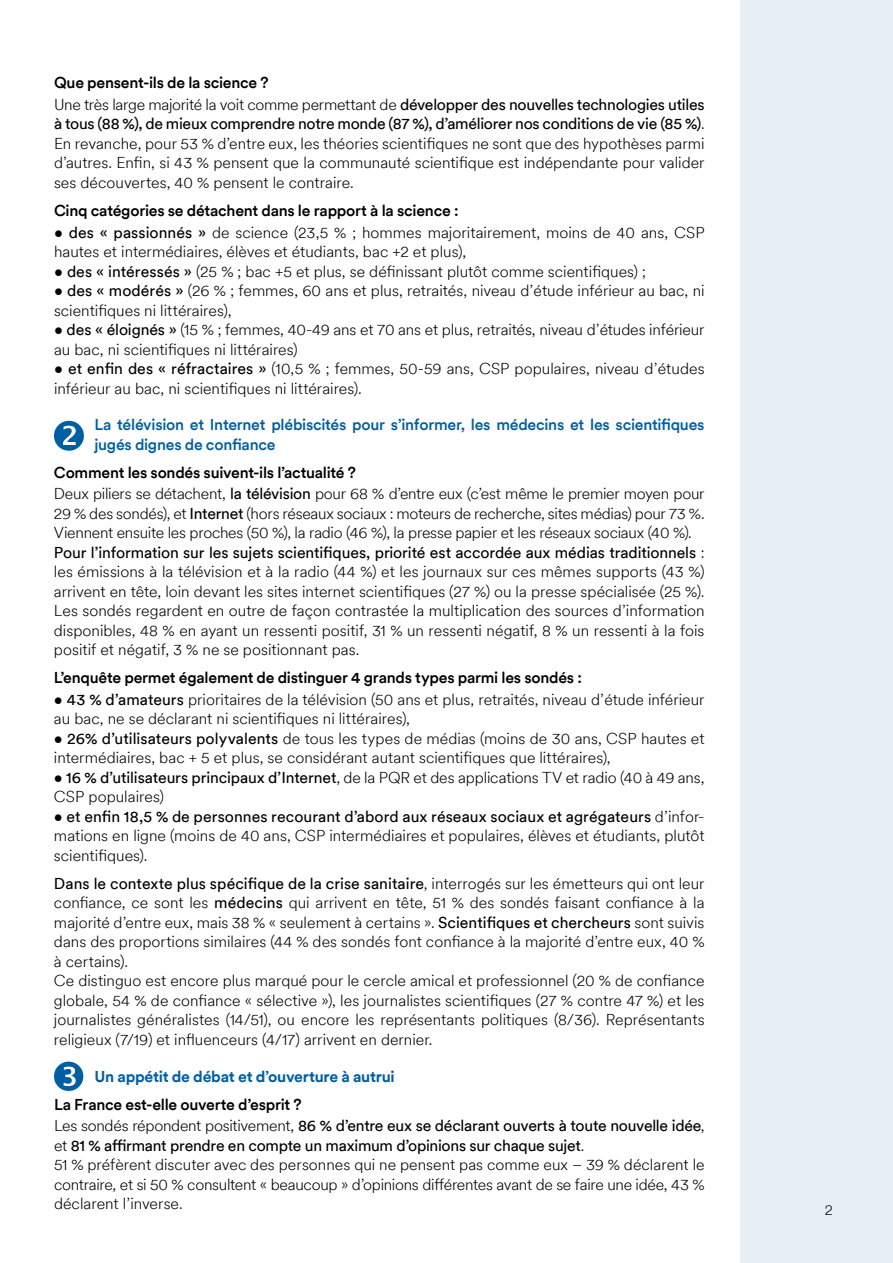
<style>
.page{position:relative;width:893px;height:1263px;background:#fff}
.page>*{position:absolute;margin:0;border:0;box-sizing:border-box;transform-origin:0 0}
.t1{font:300 15.75px/19.5px "CSI Circular TT";color:#000}
.t2{font:15.75px/21.6px "CSI Circular TT";letter-spacing:-.015em;color:#000}
.t3{font:500 15.75px "CSI Circular TT";letter-spacing:-.015em;color:#000}
.t4{font:500 15.75px/19.5px "CSI Circular TT";letter-spacing:-.02em;color:#005fa3}
.t5{font:700 15.75px "CSI Circular TT";letter-spacing:-.015em;color:#005fa3}
.t6{font:300 15px "CSI Circular TT";color:#000}
.s1{font-weight:500}
.s2{font-weight:400}
.s3{font-weight:300}
</style>
<div class="page">
<svg style="left:54px;top:421px;width:30px;height:30px"></svg>
<svg style="left:54px;top:1062px;width:29px;height:29px"></svg>
<div style="left:740px;top:0;width:153px;height:1263px;background:#e6eff5"></div>
<p class="t1" style="left:54px;top:71px;width:652px;line-height:21.6px"><span class="s1">Que pensent-ils de la science ?<br></span>Une très large majorité la voit comme permettant de <span class="s2">développer des nouvelles technologies utiles</span></p>
<p class="t1" style="left:54px;top:114px;width:652px;text-align:justify"><span class="s2">à tous (88 %), de mieux comprendre notre monde (87 %), d’améliorer nos conditions de vie (85 %)</span>.<br>En revanche, pour 53 % d’entre eux, les théories scientifiques ne sont que des hypothèses parmi d’autres. Enfin, si 43 % pensent que la communauté scientifique est indépendante pour valider ses découvertes, 40 % pensent le contraire.</p>
<p class="t3" style="left:54px;top:200px;width:406px">Cinq catégories se détachent dans le rapport à la science :</p>
<p class="t1" style="left:54px;top:222px;width:652px">• <span class="s2">des « passionnés »</span> de science (23,5 % ; hommes majoritairement, moins de 40 ans, CSP hautes et intermédiaires, élèves et étudiants, bac +2 et plus),</p>
<p class="t1" style="left:54px;top:261px;width:593px">• <span class="s2">des « intéressés »</span> (25 % ; bac +5 et plus, se définissant plutôt comme scientifiques) ;</p>
<p class="t1" style="left:54px;top:280px;width:652px">• <span class="s2">des « modérés »</span> (26 % ; femmes, 60 ans et plus, retraités, niveau d’étude inférieur au bac, ni scientifiques ni littéraires),</p>
<p class="t1" style="left:54px;top:319px;width:652px">• <span class="s2">des « éloignés »</span> (15 % ; femmes, 40-49 ans et 70 ans et plus, retraités, niveau d’études inférieur au bac, ni scientifiques ni littéraires)</p>
<p class="t1" style="left:54px;top:358px;width:652px">• <span class="s2">et enfin des « réfractaires »</span> (10,5 % ; femmes, 50-59 ans, CSP populaires, niveau d’études inférieur au bac, ni scientifiques ni littéraires).</p>
<p class="t4" style="left:94px;top:414px;width:612px">La télévision et Internet plébiscités pour s’informer, les médecins et les scientifiques jugés dignes de confiance</p>
<p class="t1" style="left:54px;top:461px;width:652px;line-height:21.6px"><span class="s1">Comment les sondés suivent-ils l’actualité ?<br></span>Deux piliers se détachent, <span class="s2">la télévision</span> pour 68 % d’entre eux (c’est même le premier moyen pour</p>
<p class="t1" style="left:54px;top:503px;width:652px">29 % des sondés), et <span class="s2">Internet</span> (hors réseaux sociaux : moteurs de recherche, sites médias) pour 73 %.<br>Viennent ensuite les proches (50 %), la radio (46 %), la presse papier et les réseaux sociaux (40 %).<br><span class="s2">Pour l’information sur les sujets scientifiques, priorité est accordée aux médias traditionnels</span> : les émissions à la télévision et à la radio (44 %) et les journaux sur ces mêmes supports (43 %) arrivent en tête, loin devant les sites internet scientifiques (27 %) ou la presse spécialisée (25 %).<br>Les sondés regardent en outre de façon contrastée la multiplication des sources d’information disponibles, 48 % en ayant un ressenti positif, 31 % un ressenti négatif, 8 % un ressenti à la fois positif et négatif, 3 % ne se positionnant pas.</p>
<p class="t3" style="left:54px;top:667px;width:530px">L’enquête permet également de distinguer 4 grands types parmi les sondés :</p>
<p class="t1" style="left:54px;top:689px;width:652px">• <span class="s2">43 % d’amateurs</span> prioritaires de la télévision (50 ans et plus, retraités, niveau d’étude inférieur au bac, ne se déclarant ni scientifiques ni littéraires),</p>
<p class="t1" style="left:54px;top:728px;width:652px">• <span class="s2">26% d’utilisateurs polyvalents</span> de tous les types de médias (moins de 30 ans, CSP hautes et intermédiaires, bac + 5 et plus, se considérant autant scientifiques que littéraires),</p>
<p class="t1" style="left:54px;top:767px;width:652px">• <span class="s2">16 % d’utilisateurs principaux d’Internet</span>, de la PQR et des applications TV et radio (40 à 49 ans,<br>CSP populaires)</p>
<p class="t1" style="left:54px;top:806px;width:652px;text-align:justify">• <span class="s2">et enfin 18,5 % de personnes recourant d’abord aux réseaux sociaux et agrégateurs</span> d’infor&shy;mations en ligne (moins de 40 ans, CSP intermédiaires et populaires, élèves et étudiants, plutôt scientifiques).</p>
<p class="t1" style="left:54px;top:873px;width:652px"><span class="s2">Dans le contexte plus spécifique de la crise sanitaire</span>, interrogés sur les émetteurs qui ont leur confiance, ce sont les <span class="s2">médecins</span> qui arrivent en tête, 51 % des sondés faisant confiance à la majorité d’entre eux, mais 38 % « seulement à certains ». <span class="s2">Scientifiques et chercheurs</span> sont suivis dans des proportions similaires (44 % des sondés font confiance à la majorité d’entre eux, 40 % à certains).<br>Ce distinguo est encore plus marqué pour le cercle amical et professionnel (20 % de confiance globale, 54 % de confiance « sélective »), les journalistes scientifiques (27 % contre 47 %) et les journalistes généralistes (14/51), ou encore les représentants politiques (8/36). Représentants religieux (7/19) et influenceurs (4/17) arrivent en dernier.</p>
<p class="t5" style="left:94px;top:1065px;width:302px">Un appétit de débat et d’ouverture à autrui</p>
<p class="t2" style="left:54px;top:1092px;width:652px"><span class="s1">La France est-elle ouverte d’esprit ?<br></span><span class="s3">Les sondés répondent positivement,</span> 86 % d’entre eux se déclarant ouverts à toute nouvelle idée<span class="s3">,</span></p>
<p class="t1" style="left:54px;top:1135px;width:652px">et <span class="s2">81 % affirmant prendre en compte un maximum d’opinions sur chaque sujet</span>.<br>51 % préfèrent discuter avec des personnes qui ne pensent pas comme eux – 39 % déclarent le contraire, et si 50 % consultent « beaucoup » d’opinions différentes avant de se faire une idée, 43 % déclarent l’inverse.</p>
<p class="t6" style="left:825px;top:1200px;width:10px">2</p>
</div>
